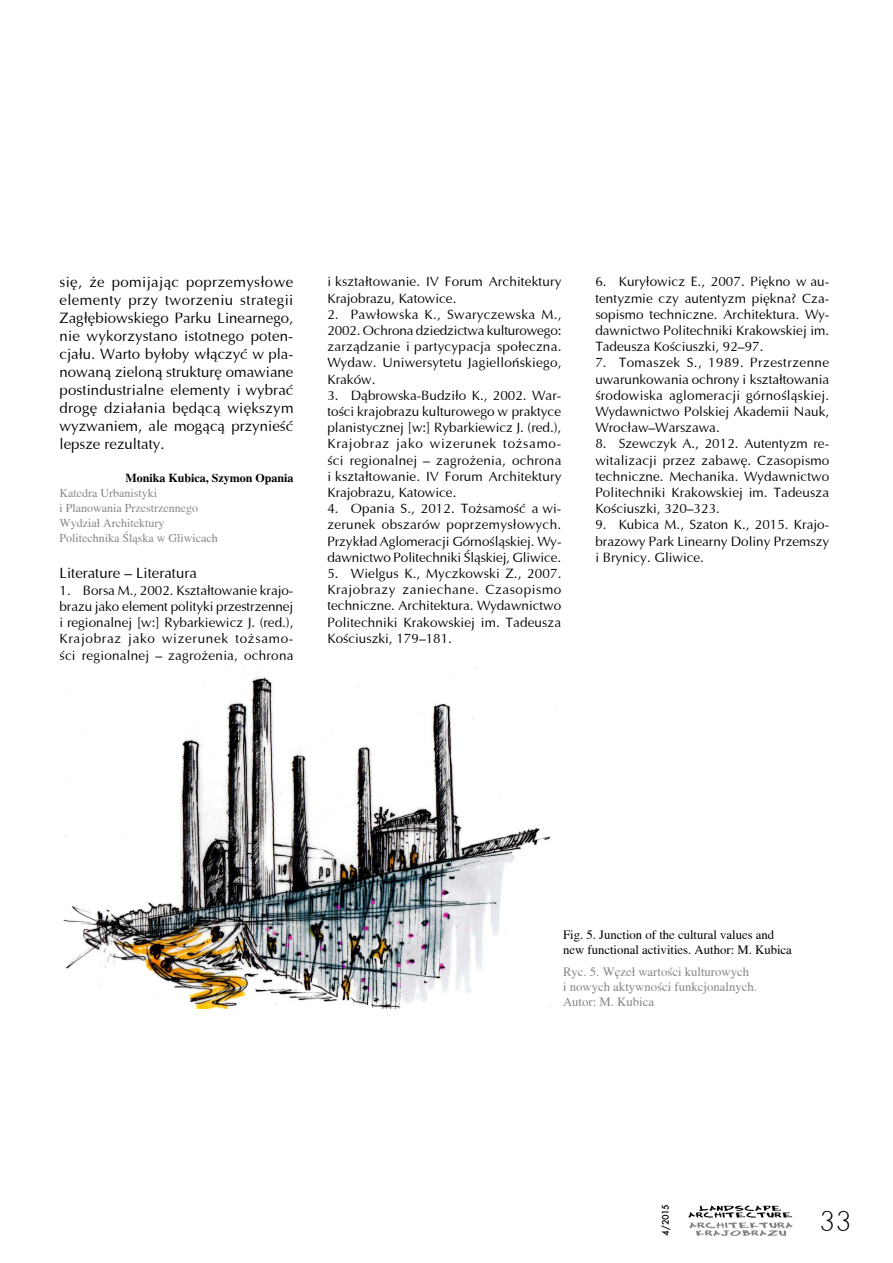
<style>
.page{position:relative;width:893px;height:1263px;background:#fff}
.page>*{position:absolute;margin:0;border:0;box-sizing:border-box;transform-origin:0 0}
.t1{font:30px "Futura TEE Ligh";color:#000}
.t2{font:15px/18px "Ottawa";color:#000;text-align:justify}
.t3{font:13.5px/16.2px "Ottawa";color:#000;text-align:justify}
.t4{font:12.75px/15.3px "Toronto";color:#878787}
.t5{font:12.75px/15.3px "Toronto";color:#000}
.t6{font:12px/15px "Toronto";color:#878787}
.t7{font:700 12px "Toronto";color:#000}
.t8{font:500 10.05px "Futura TEE";color:#000}
</style>
<div class="page">
<img style="left:689px;top:1222px;width:103px;height:15px">
<svg style="left:688px;top:1205px;width:104px;height:13px"></svg>
<img style="left:63px;top:668px;width:488px;height:340px">
<p class="t2" style="left:60px;top:273px;width:235px">się, że pomijając poprzemysłowe elementy przy tworzeniu strategii Zagłębiowskiego Parku Linearnego, nie wykorzystano istotnego poten&shy;cjału. Warto byłoby włączyć w pla&shy;nowaną zieloną strukturę omawiane postindustrialne elementy i wybrać drogę działania będącą większym wyzwaniem, ale mogącą przynieść lepsze rezultaty.</p>
<p class="t7" style="left:125px;top:471px;width:170px">Monika Kubica, Szymon Opania</p>
<p class="t6" style="left:60px;top:486px;width:160px">Katedra Urbanistyki<br>i Planowania Przestrzennego<br>Wydział Architektury<br>Politechnika Śląska w Gliwicach</p>
<p class="t2" style="left:60px;top:564px;width:139px">Literature – Literatura</p>
<p class="t3" style="left:60px;top:582px;width:235px">1. Borsa M., 2002. Kształtowanie krajo&shy;brazu jako element polityki przestrzennej i regionalnej [w:] Rybarkiewicz J. (red.), Krajobraz jako wizerunek tożsamo&shy;ści regionalnej – zagrożenia, ochrona</p>
<p class="t3" style="left:327px;top:274px;width:236px">i kształtowanie. IV Forum Architektury<br>Krajobrazu, Katowice.</p>
<p class="t3" style="left:327px;top:306px;width:236px">2. Pawłowska K., Swaryczewska M., 2002. Ochrona dziedzictwa kulturowego: zarządzanie i partycypacja społeczna.<br>Wydaw. Uniwersytetu Jagiellońskiego, Kraków.</p>
<p class="t3" style="left:327px;top:387px;width:236px">3. Dąbrowska-Budziło K., 2002. War&shy;tości krajobrazu kulturowego w praktyce planistycznej [w:] Rybarkiewicz J. (red.), Krajobraz jako wizerunek tożsamo&shy;ści regionalnej – zagrożenia, ochrona i kształtowanie. IV Forum Architektury Krajobrazu, Katowice.</p>
<p class="t3" style="left:327px;top:500px;width:236px">4. Opania S., 2012. Tożsamość a wi&shy;zerunek obszarów poprzemysłowych.<br>Przykład Aglomeracji Górnośląskiej. Wy&shy;dawnictwo Politechniki Śląskiej, Gliwice.</p>
<p class="t3" style="left:327px;top:565px;width:235px">5. Wielgus K., Myczkowski Z., 2007.<br>Krajobrazy zaniechane. Czasopismo techniczne. Architektura. Wydawnictwo Politechniki Krakowskiej im. Tadeusza Kościuszki, 179–181.</p>
<p class="t3" style="left:595px;top:274px;width:236px">6. Kuryłowicz E., 2007. Piękno w au&shy;tentyzmie czy autentyzm piękna? Cza&shy;sopismo techniczne. Architektura. Wy&shy;dawnictwo Politechniki Krakowskiej im.<br>Tadeusza Kościuszki, 92–97.</p>
<p class="t3" style="left:595px;top:355px;width:235px">7. Tomaszek S., 1989. Przestrzenne uwarunkowania ochrony i kształtowania środowiska aglomeracji górnośląskiej.<br>Wydawnictwo Polskiej Akademii Nauk, Wrocław–Warszawa.</p>
<p class="t3" style="left:595px;top:436px;width:235px">8. Szewczyk A., 2012. Autentyzm re&shy;witalizacji przez zabawę. Czasopismo techniczne. Mechanika. Wydawnictwo Politechniki Krakowskiej im. Tadeusza Kościuszki, 320–323.</p>
<p class="t3" style="left:595px;top:517px;width:235px">9. Kubica M., Szaton K., 2015. Krajo&shy;brazowy Park Linearny Doliny Przemszy i Brynicy. Gliwice.</p>
<p class="t5" style="left:563px;top:927px;width:230px">Fig. 5. Junction of the cultural values and new functional activities. Author: M. Kubica</p>
<p class="t4" style="left:563px;top:964px;width:195px">Ryc. 5. Węzeł wartości kulturowych<br>i nowych aktywności funkcjonalnych.<br>Autor: M. Kubica</p>
<p class="t8" style="left:659px;top:1236px;width:33px;rotate:-90deg">4/2015</p>
<h1 class="t1" style="left:819px;top:1204px;width:34px">33</h1>
</div>
